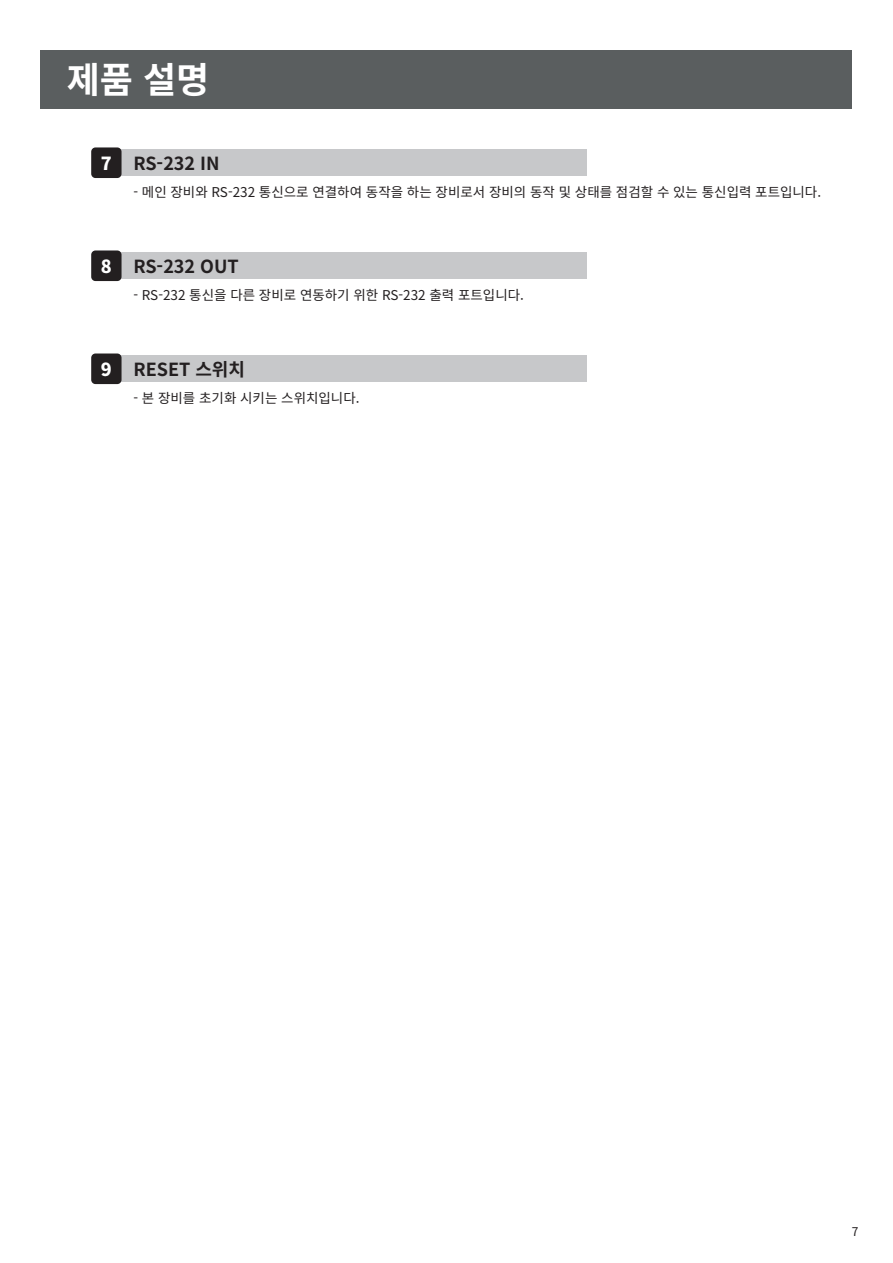
<style>
.page{position:relative;width:893px;height:1263px;background:#fff}
.page>*{position:absolute;margin:0;border:0;box-sizing:border-box;transform-origin:0 0}
.t1{font:700 36px "Noto Sans CJ Kkr";color:#fff}
.t2{font:700 18px "Noto Sans CJ Kkr";color:#231f20}
.t3{font:13.5px "Noto Sans CJ Kkr";color:#231f20}
.t4{font:12px "Noto Sans CJ Kkr";color:#231f20}
.s1{font-weight:900;color:#fff}
</style>
<div class="page">
<div style="left:41px;top:51px;width:811px;height:58px;background:#5a5e5f"></div>
<div style="left:106px;top:149px;width:481px;height:27px;background:#c7c8ca"></div>
<div style="left:91px;top:147px;width:31px;height:31px;background:#231f20;border-radius:4px"></div>
<div style="left:106px;top:252px;width:481px;height:27px;background:#c7c8ca"></div>
<div style="left:91px;top:250px;width:31px;height:31px;background:#231f20;border-radius:4px"></div>
<div style="left:106px;top:355px;width:481px;height:27px;background:#c7c8ca"></div>
<div style="left:91px;top:353px;width:31px;height:31px;background:#231f20;border-radius:4px"></div>
<h1 class="t1" style="left:67px;top:60px;width:144px">제품 설명</h1>
<h2 class="t2" style="left:101px;top:153px;width:120px"><span class="s1">7</span> RS-232 IN</h2>
<p class="t3" style="left:133px;top:184px;width:689px">- 메인 장비와 RS-232 통신으로 연결하여 동작을 하는 장비로서 장비의 동작 및 상태를 점검할 수 있는 통신입력 포트입니다.</p>
<h2 class="t2" style="left:101px;top:256px;width:139px"><span class="s1">8</span> RS-232 OUT</h2>
<p class="t3" style="left:133px;top:287px;width:392px">- RS-232 통신을 다른 장비로 연동하기 위한 RS-232 출력 포트입니다.</p>
<h2 class="t2" style="left:101px;top:359px;width:146px"><span class="s1">9</span> RESET 스위치</h2>
<p class="t3" style="left:133px;top:390px;width:228px">- 본 장비를 초기화 시키는 스위치입니다.</p>
<p class="t4" style="left:852px;top:1225px;width:8px">7</p>
</div>
